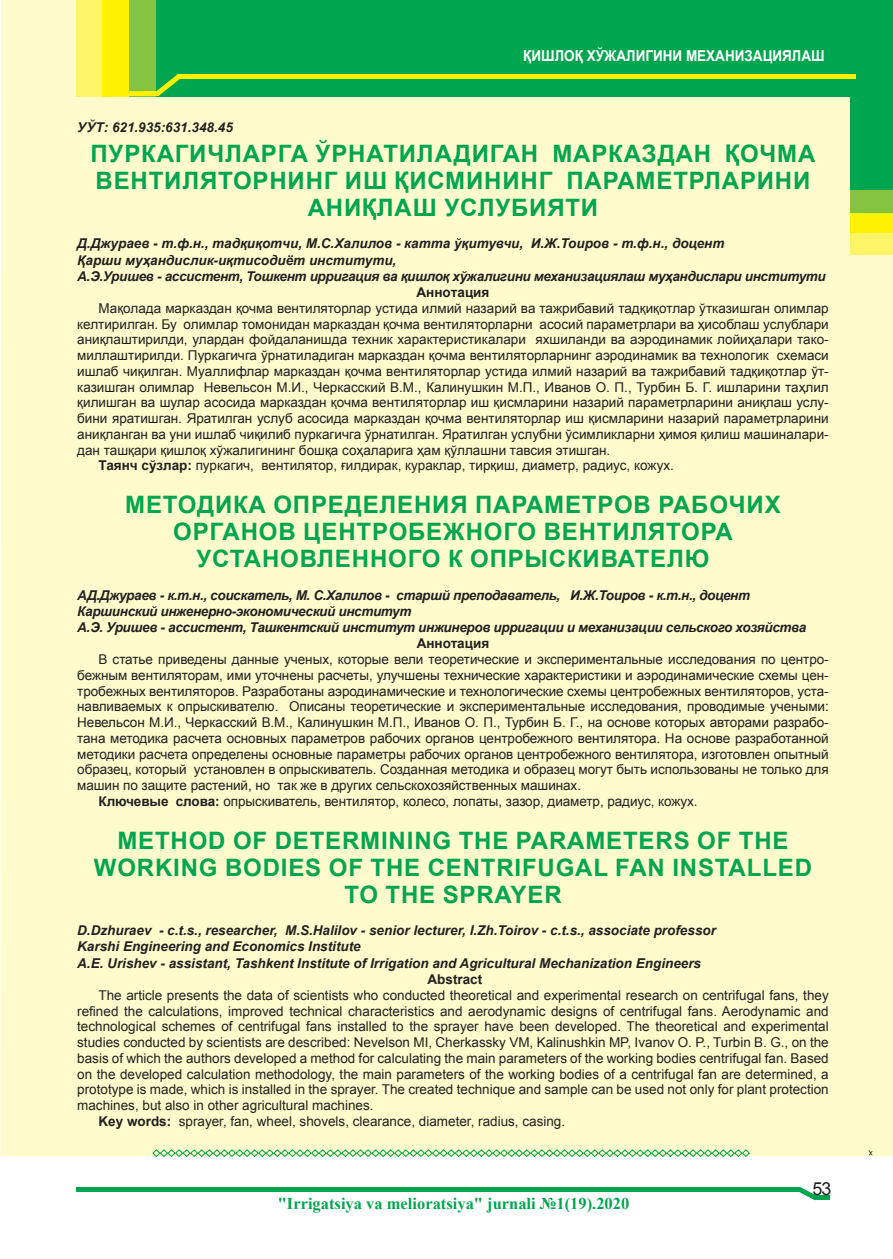
<style>
.page{position:relative;width:893px;height:1259px;background:#fff}
.page>*{position:absolute;margin:0;border:0;box-sizing:border-box;transform-origin:0 0}
.t1{font:700 24px/27px "Arial";letter-spacing:.035em;color:#00a54f;text-align:center}
.t2{font:18px "Arial";color:#231f20}
.t3{font:700 16.5px "Times New Roman";color:#00a54f}
.OSN{font:700 15px "Arial";color:#fff;scale:.9 1}
.t4{font:13.5px/15.8px "Arial";color:#231f20;text-align:justify}
.t5{font:italic 700 13.5px "Arial";letter-spacing:-.005em;color:#231f20}
.t6{font:italic 700 13.5px "Arial";letter-spacing:-.025em;color:#231f20}
.t7{font:700 13.5px "Arial";color:#231f20}
.OSN-2{font:7.8px "Arial";color:#231f20}
.s1{font-weight:700}
</style>
<div class="page">
<div style="left:0;top:0;width:893px;height:1156px;background:#fffbcc"></div>
<svg style="left:152px;top:1149px;width:598px;height:8px"></svg>
<div style="left:77px;top:0;width:428px;height:96px;background:#fff466"></div>
<div style="left:103px;top:0;width:432px;height:96px;background:#fff101"></div>
<div style="left:130px;top:0;width:586px;height:96px;background:#84c440"></div>
<div style="left:156px;top:0;width:737px;height:96px;background:#00a54f"></div>
<div style="left:851px;top:160px;width:42px;height:94px;background:#fff466"></div>
<div style="left:851px;top:160px;width:42px;height:73px;background:#fff101"></div>
<div style="left:851px;top:160px;width:42px;height:53px;background:#84c440"></div>
<div style="left:851px;top:95px;width:42px;height:95px;background:#00a54f"></div>
<div style="left:178px;top:74px;width:678px;height:5px;background:#fff101"></div>
<hr style="left:129px;top:92px;width:29px;height:4px;background:#fff101">
<svg style="left:155px;top:74px;width:25px;height:22px"></svg>
<hr style="left:76px;top:1187px;width:724px;height:4px;background:#00a54f">
<div style="left:815px;top:1195px;width:14px;height:5px;background:#00a54f"></div>
<svg style="left:798px;top:1187px;width:17px;height:13px"></svg>
<p class="OSN" style="left:523px;top:45px;width:336px">ҚИШЛОҚ ХЎЖАЛИГИНИ МЕХАНИЗАЦИЯЛАШ</p>
<p class="t5" style="left:77px;top:118px;width:157px">УЎТ: 621.935:631.348.45</p>
<p class="t1" style="left:90px;top:140px;width:726px">ПУРКАГИЧЛАРГА ЎРНАТИЛАДИГАН МАРКАЗДАН ҚОЧМА<br>ВЕНТИЛЯТОРНИНГ ИШ ҚИСМИНИНГ ПАРАМЕТРЛАРИНИ<br>АНИҚЛАШ УСЛУБИЯТИ</p>
<p class="t5" style="left:77px;top:235px;width:649px">Д.Джураев - т.ф.н., тадқиқотчи, М.С.Халилов - катта ўқитувчи, И.Ж.Тоиров - т.ф.н., доцент</p>
<p class="t5" style="left:77px;top:251px;width:321px">Қарши муҳандислик-иқтисодиёт институти,</p>
<p class="t6" style="left:77px;top:267px;width:750px">А.Э.Уришев - ассистент, Тошкент ирригация ва қишлоқ хўжалигини механизациялаш муҳандислари институти</p>
<p class="t7" style="left:417px;top:283px;width:74px">Аннотация</p>
<p class="t4" style="left:77px;top:300px;width:753px;text-indent:21px">Мақолада марказдан қочма вентиляторлар устида илмий назарий ва тажрибавий тадқиқотлар ўтказишган олимлар келтирилган. Бу олимлар томонидан марказдан қочма вентиляторларни асосий параметрлари ва ҳисоблаш услублари аниқлаштирилди, улардан фойдаланишда техник характеристикалари яхшиланди ва аэродинамик лойиҳалари тако&shy;миллаштирилди. Пуркагичга ўрнатиладиган марказдан қочма вентиляторларнинг аэродинамик ва технологик схемаси ишлаб чиқилган. Муаллифлар марказдан қочма вентиляторлар устида илмий назарий ва тажрибавий тадқиқотлар ўт&shy;казишган олимлар Невельсон М.И., Черкасский В.М., Калинушкин М.П., Иванов О. П., Турбин Б. Г. ишларини таҳлил қилишган ва шулар асосида марказдан қочма вентиляторлар иш қисмларини назарий параметрларини аниқлаш услу&shy;бини яратишган. Яратилган услуб асосида марказдан қочма вентиляторлар иш қисмларини назарий параметрларини аниқланган ва уни ишлаб чиқилиб пуркагичга ўрнатилган. Яратилган услубни ўсимликларни ҳимоя қилиш машиналари&shy;дан ташқари қишлоқ хўжалигининг бошқа соҳаларига ҳам қўллашни тавсия этишган.</p>
<p class="t4" style="left:98px;top:457px;width:577px"><span class="s1">Таянч сўзлар:</span> пуркагич, вентилятор, ғилдирак, кураклар, тирқиш, диаметр, радиус, кожух.</p>
<p class="t1" style="left:125px;top:491px;width:657px">МЕТОДИКА ОПРЕДЕЛЕНИЯ ПАРАМЕТРОВ РАБОЧИХ</p>
<p class="t1" style="left:173px;top:518px;width:561px">ОРГАНОВ ЦЕНТРОБЕЖНОГО ВЕНТИЛЯТОРА</p>
<p class="t1" style="left:196px;top:545px;width:514px">УСТАНОВЛЕННОГО К ОПРЫСКИВАТЕЛЮ</p>
<p class="t6" style="left:77px;top:586px;width:674px">АД.Джураев - к.т.н., соискатель, М. С.Халилов - старшй преподаватель, И.Ж.Тоиров - к.т.н., доцент</p>
<p class="t6" style="left:77px;top:602px;width:336px">Каршинский инженерно-экономический институт</p>
<p class="t6" style="left:77px;top:618px;width:731px">А.Э. Уришев - ассистент, Ташкентский институт инжинеров ирригации и механизации сельского хозяйства</p>
<p class="t7" style="left:417px;top:634px;width:74px">Аннотация</p>
<p class="t4" style="left:77px;top:651px;width:753px;text-indent:21px">В статье приведены данные ученых, которые вели теоретические и экспериментальные исследования по центро&shy;бежным вентиляторам, ими уточнены расчеты, улучшены технические характеристики и аэродинамические схемы цен&shy;тробежных вентиляторов. Разработаны аэродинамические и технологические схемы центробежных вентиляторов, уста&shy;навливаемых к опрыскивателю. Описаны теоретические и экспериментальные исследования, проводимые учеными:<br>Невельсон М.И., Черкасский В.М., Калинушкин М.П., Иванов О. П., Турбин Б. Г., на основе которых авторами разрабо&shy;тана методика расчета основных параметров рабочих органов центробежного вентилятора. На основе разработанной методики расчета определены основные параметры рабочих органов центробежного вентилятора, изготовлен опытный образец, который установлен в опрыскиватель. Созданная методика и образец могут быть использованы не только для машин по защите растений, но так же в других сельскохозяйственных машинах.</p>
<p class="t4" style="left:98px;top:793px;width:601px"><span class="s1">Ключевые слова:</span> опрыскиватель, вентилятор, колесо, лопаты, зазор, диаметр, радиус, кожух.</p>
<p class="t1" style="left:94px;top:827px;width:720px">METHOD OF DETERMINING THE PARAMETERS OF THE<br>WORKING BODIES OF THE CENTRIFUGAL FAN INSTALLED<br>TO THE SPRAYER</p>
<p class="t5" style="left:77px;top:921px;width:640px">D.Dzhuraev - с.t.s., researcher, M.S.Halilov - senior lecturer, I.Zh.Toirov - с.t.s., associate professor</p>
<p class="t5" style="left:77px;top:937px;width:285px">Karshi Engineering and Economics Institute</p>
<p class="t5" style="left:77px;top:954px;width:625px">A.E. Urishev - аssistant, Tashkent Institute of Irrigation and Agricultural Mechanization Engineers</p>
<p class="t7" style="left:427px;top:970px;width:56px">Abstract</p>
<p class="t4" style="left:77px;top:987px;width:753px;text-indent:21px">The article presents the data of scientists who conducted theoretical and experimental research on centrifugal fans, they refined the calculations, improved technical characteristics and aerodynamic designs of centrifugal fans. Aerodynamic and technological schemes of centrifugal fans installed to the sprayer have been developed. The theoretical and experimental studies conducted by scientists are described: Nevelson MI, Cherkassky VM, Kalinushkin MP, Ivanov O. P., Turbin B. G., on the basis of which the authors developed a method for calculating the main parameters of the working bodies centrifugal fan. Based on the developed calculation methodology, the main parameters of the working bodies of a centrifugal fan are determined, a prototype is made, which is installed in the sprayer. The created technique and sample can be used not only for plant protection machines, but also in other agricultural machines.</p>
<p class="t4" style="left:98px;top:1113px;width:468px"><span class="s1">Key words:</span> sprayer, fan, wheel, shovels, clearance, diameter, radius, casing.</p>
<p class="t3" style="left:278px;top:1192px;width:353px">"Irrigatsiya va melioratsiya" jurnali №1(19).2020</p>
<p class="t2" style="left:813px;top:1176px;width:20px">53</p>
<p class="OSN-2" style="left:873px;top:1159px;width:5px;rotate:-180deg">ҳ</p>
</div>
